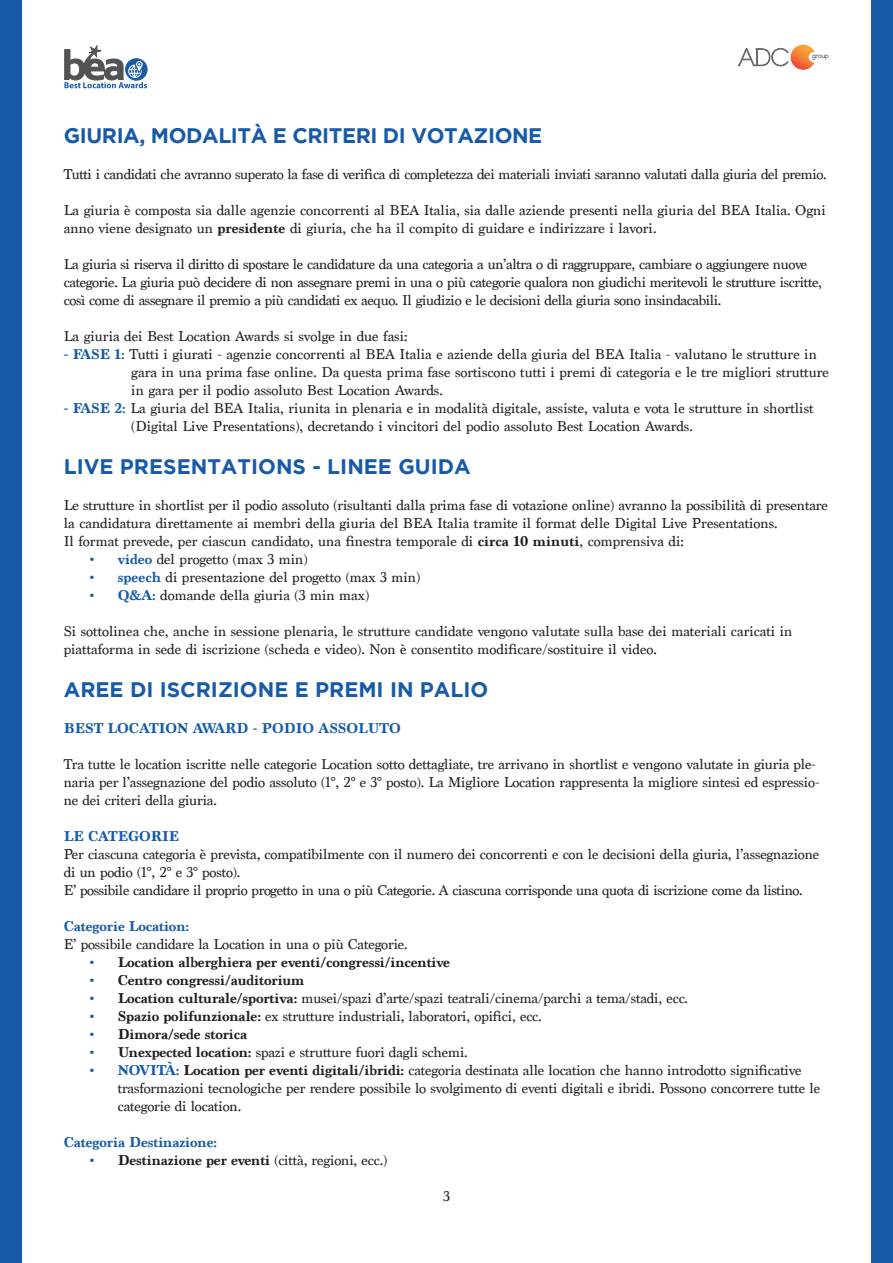
<style>
.page{position:relative;width:893px;height:1263px;background:#fff}
.page>*{position:absolute;margin:0;border:0;box-sizing:border-box;transform-origin:0 0}
.t1{font:700 21px "Gotham";color:#175ba8}
.t2{font:700 21px "Gotham";letter-spacing:-.02em;color:#175ba8}
.t3{font:15px/18px "Marion";letter-spacing:-.01em;color:#231f20}
.t4{font:700 15px "Marion";letter-spacing:-.01em;color:#231f20}
.t5{font:700 15px "Marion";letter-spacing:-.01em;color:#175ba8}
.s1{font-weight:700}
.s2{font-weight:700;color:#175ba8}
.s3{color:#175ba8}
.s4{font-weight:400}
</style>
<div class="page">
<div style="left:872px;top:0;width:21px;height:1263px;background:#175ba8"></div>
<div style="left:0;top:0;width:21px;height:1263px;background:#175ba8"></div>
<svg style="left:737px;top:45px;width:91px;height:25px"></svg>
<svg style="left:64px;top:45px;width:83px;height:43px"></svg>
<p class="t2" style="left:64px;top:123px;width:480px">GIURIA, MODALITÀ E CRITERI DI VOTAZIONE</p>
<p class="t3" style="left:64px;top:165px;width:764px">Tutti i candidati che avranno superato la fase di verifica di completezza dei materiali inviati saranno valutati dalla giuria del premio.</p>
<p class="t3" style="left:64px;top:201px;width:764px">La giuria è composta sia dalle agenzie concorrenti al BEA Italia, sia dalle aziende presenti nella giuria del BEA Italia. Ogni anno viene designato un <span class="s1">presidente</span> di giuria, che ha il compito di guidare e indirizzare i lavori.</p>
<p class="t3" style="left:64px;top:255px;width:760px">La giuria si riserva il diritto di spostare le candidature da una categoria a un’altra o di raggruppare, cambiare o aggiungere nuove categorie. La giuria può decidere di non assegnare premi in una o più categorie qualora non giudichi meritevoli le strutture iscritte, così come di assegnare il premio a più candidati ex aequo. Il giudizio e le decisioni della giuria sono insindacabili.</p>
<p class="t3" style="left:64px;top:327px;width:345px">La giuria dei Best Location Awards si svolge in due fasi:</p>
<p class="t3" style="left:64px;top:345px;width:755px"><span class="s2">- FASE 1:</span> Tutti i giurati - agenzie concorrenti al BEA Italia e aziende della giuria del BEA Italia - valutano le strutture in</p>
<p class="t3" style="left:131px;top:363px;width:699px">gara in una prima fase online. Da questa prima fase sortiscono tutti i premi di categoria e le tre migliori strutture</p>
<p class="t3" style="left:131px;top:381px;width:313px">in gara per il podio assoluto Best Location Awards.</p>
<p class="t3" style="left:64px;top:399px;width:751px"><span class="s2">- FASE 2:</span> La giuria del BEA Italia, riunita in plenaria e in modalità digitale, assiste, valuta e vota le strutture in shortlist</p>
<p class="t3" style="left:131px;top:417px;width:563px">(Digital Live Presentations), decretando i vincitori del podio assoluto Best Location Awards.</p>
<p class="t1" style="left:64px;top:455px;width:408px">LIVE PRESENTATIONS - LINEE GUIDA</p>
<p class="t3" style="left:64px;top:496px;width:766px">Le strutture in shortlist per il podio assoluto (risultanti dalla prima fase di votazione online) avranno la possibilità di presentare la candidatura direttamente ai membri della giuria del BEA Italia tramite il format delle Digital Live Presentations.</p>
<p class="t3" style="left:64px;top:532px;width:622px">Il format prevede, per ciascun candidato, una finestra temporale di <span class="s1">circa 10 minuti</span>, comprensiva di:</p>
<p class="t3" style="left:90px;top:550px;width:219px"><span class="s2">• video</span> del progetto (max 3 min)</p>
<p class="t3" style="left:90px;top:568px;width:332px"><span class="s2">• speech</span> di presentazione del progetto (max 3 min)</p>
<p class="t3" style="left:90px;top:586px;width:281px"><span class="s2">• Q&amp;A:</span> domande della giuria (3 min max)</p>
<p class="t3" style="left:64px;top:622px;width:730px">Si sottolinea che, anche in sessione plenaria, le strutture candidate vengono valutate sulla base dei materiali caricati in</p>
<p class="t3" style="left:64px;top:640px;width:595px">piattaforma in sede di iscrizione (scheda e video). Non è consentito modificare/sostituire il video.</p>
<p class="t1" style="left:64px;top:678px;width:426px">AREE DI ISCRIZIONE E PREMI IN PALIO</p>
<p class="t5" style="left:64px;top:719px;width:339px">BEST LOCATION AWARD - PODIO ASSOLUTO</p>
<p class="t3" style="left:64px;top:756px;width:757px">Tra tutte le location iscritte nelle categorie Location sotto dettagliate, tre arrivano in shortlist e vengono valutate in giuria ple&shy;naria per l’assegnazione del podio assoluto (1°, 2° e 3° posto). La Migliore Location rappresenta la migliore sintesi ed espressio&shy;ne dei criteri della giuria.</p>
<p class="t5" style="left:64px;top:827px;width:117px">LE CATEGORIE</p>
<p class="t3" style="left:64px;top:846px;width:757px">Per ciascuna categoria è prevista, compatibilmente con il numero dei concorrenti e con le decisioni della giuria, l’assegnazione di un podio (1°, 2° e 3° posto).</p>
<p class="t3" style="left:64px;top:882px;width:740px">E’ possibile candidare il proprio progetto in una o più Categorie. A ciascuna corrisponde una quota di iscrizione come da listino.</p>
<p class="t5" style="left:64px;top:917px;width:127px">Categorie Location:</p>
<p class="t3" style="left:64px;top:936px;width:345px">E’ possibile candidare la Location in una o più Categorie.</p>
<p class="t4" style="left:90px;top:953px;width:362px"><span class="s3">•</span> Location alberghiera per eventi/congressi/incentive</p>
<p class="t4" style="left:90px;top:971px;width:216px"><span class="s3">•</span> Centro congressi/auditorium</p>
<p class="t3" style="left:90px;top:990px;width:600px"><span class="s2">•</span> <span class="s1">Location culturale/sportiva:</span> musei/spazi d’arte/spazi teatrali/cinema/parchi a tema/stadi, ecc.</p>
<p class="t3" style="left:90px;top:1008px;width:453px"><span class="s2">•</span> <span class="s1">Spazio polifunzionale:</span> ex strutture industriali, laboratori, opifici, ecc.</p>
<p class="t4" style="left:90px;top:1025px;width:159px"><span class="s3">•</span> Dimora/sede storica</p>
<p class="t3" style="left:90px;top:1044px;width:379px"><span class="s2">•</span> <span class="s1">Unexpected location:</span> spazi e strutture fuori dagli schemi.</p>
<p class="t3" style="left:90px;top:1062px;width:713px"><span class="s2">• NOVITÀ:</span> <span class="s1">Location per eventi digitali/ibridi:</span> categoria destinata alle location che hanno introdotto significative</p>
<p class="t3" style="left:118px;top:1080px;width:704px">trasformazioni tecnologiche per rendere possibile lo svolgimento di eventi digitali e ibridi. Possono concorrere tutte le</p>
<p class="t3" style="left:118px;top:1098px;width:125px">categorie di location.</p>
<p class="t5" style="left:64px;top:1133px;width:155px">Categoria Destinazione:</p>
<p class="t4" style="left:90px;top:1151px;width:299px"><span class="s3">•</span> Destinazione per eventi <span class="s4">(città, regioni, ecc.)</span></p>
<p class="t3" style="left:443px;top:1187px;width:8px">3</p>
</div>
